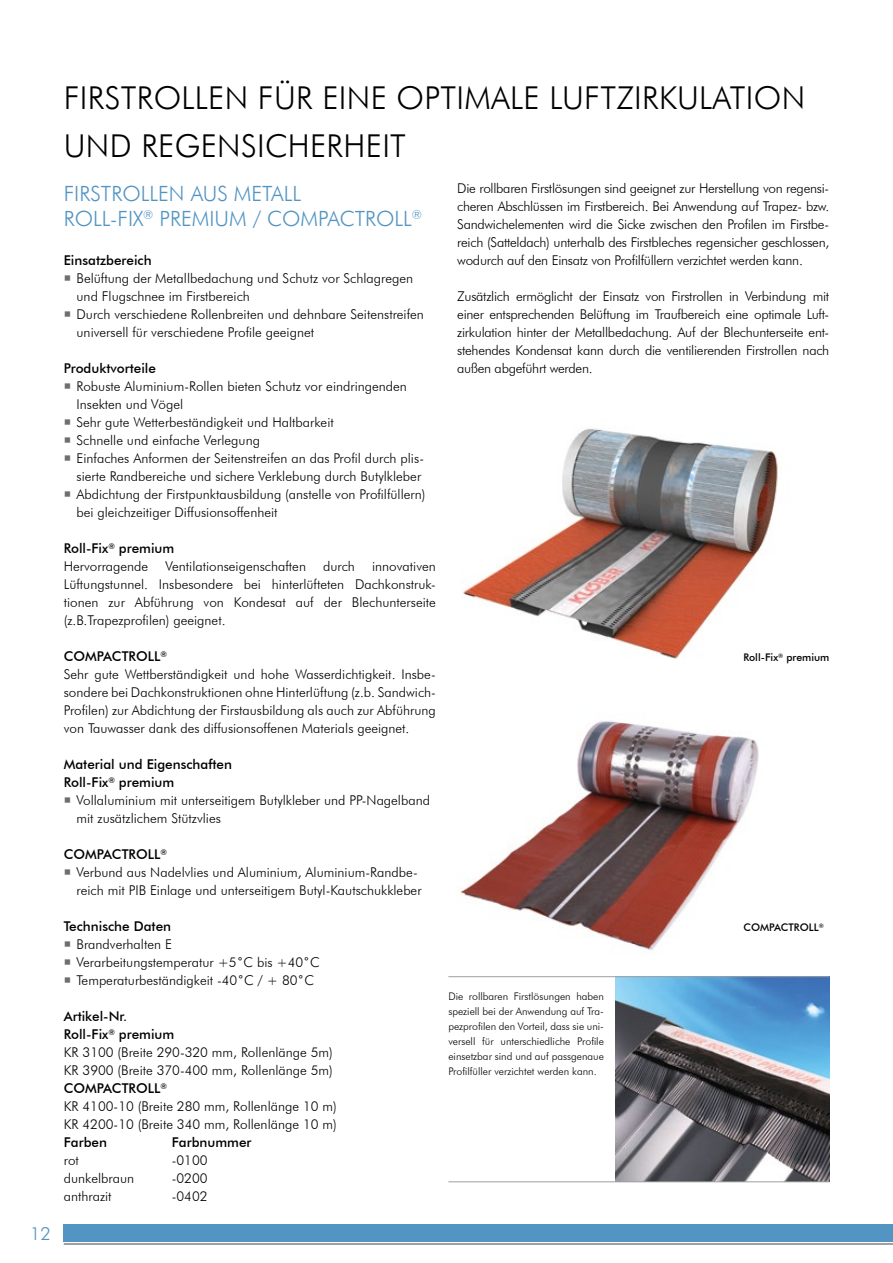
<style>
.page{position:relative;width:893px;height:1263px;background:#fff}
.page>*{position:absolute;margin:0;border:0;box-sizing:border-box;transform-origin:0 0}
.t1{font:300 31.5px/48px "Futura BT";letter-spacing:.01em;color:#000}
.t2{font:300 21px/25.2px "Futura BT";color:#5294c2}
.t3{font:300 18px "Futura BT";color:#5294c2}
.t4{font:300 13.5px/18px "Futura BT";color:#000}
.t5{font:500 13.5px/18px "Futura BT";color:#000}
.t6{font:300 10.5px/15px "Futura BT";color:#000;text-align:justify}
.t7{font:500 10.5px "Futura BT";color:#000}
.s1{font-weight:300}
.s2{font-weight:500}
</style>
<div class="page">
<img style="left:615px;top:977px;width:214px;height:204px">
<hr style="left:64px;top:1243px;width:829px;height:2px;background:#808285">
<div style="left:64px;top:1225px;width:829px;height:17px;background:#5294c2"></div>
<hr style="left:892px;top:895px;width:1px;height:330px;background:#dde6f1">
<hr style="left:448px;top:976px;width:381px;height:1px;background:#9d9fa2">
<hr style="left:448px;top:1181px;width:381px;height:1px;background:#9d9fa2">
<img style="left:460px;top:721px;width:299px;height:230px">
<img style="left:463px;top:428px;width:315px;height:231px">
<h3 class="t3" style="left:30px;top:1223px;width:22px">12</h3>
<h1 class="t1" style="left:64px;top:74px;width:736px">Fi rstrollen für ein e optimale Luftzi rkulati on und Regensich erh eit</h1>
<p class="t4" style="left:457px;top:179px;width:374px;text-align:justify">Die rollbaren Firstlösungen sind geeignet zur Herstellung von regensi&shy;cheren Abschlüssen im Firstbereich. Bei Anwendung auf Trapez- bzw.<br>Sandwichelementen wird die Sicke zwischen den Profilen im Firstbe&shy;reich (Satteldach) unterhalb des Firstbleches regensicher geschlossen, wodurch auf den Einsatz von Profilfüllern verzichtet werden kann.</p>
<p class="t4" style="left:457px;top:287px;width:374px;text-align:justify">Zusätzlich ermöglicht der Einsatz von Firstrollen in Verbindung mit einer entsprechenden Belüftung im Traufbereich eine optimale Luft&shy;zirkulation hinter der Metallbedachung. Auf der Blechunterseite ent&shy;stehendes Kondensat kann durch die ventilierenden Firstrollen nach außen abgeführt werden.</p>
<h2 class="t2" style="left:64px;top:181px;width:360px">Fi rstrollen aus Metall<br>Roll-Fix<sup>®</sup> premi um / compactroll<sup>®</sup></h2>
<p class="t5" style="left:64px;top:251px;width:89px">Einsatzbereich</p>
<p class="t4" style="left:77px;top:269px;width:349px">Belüftung der Metallbedachung und Schutz vor Schlagregen und Flugschnee im Firstbereich<br>Durch verschiedene Rollenbreiten und dehnbare Seitenstreifen universell für verschiedene Profile geeignet</p>
<p class="t5" style="left:64px;top:359px;width:94px">Produktvorteile</p>
<p class="t4" style="left:77px;top:377px;width:350px">Robuste Aluminium-Rollen bieten Schutz vor eindringenden Insekten und Vögel<br>Sehr gute Wetterbeständigkeit und Haltbarkeit<br>Schnelle und einfache Verlegung<br>Einfaches Anformen der Seitenstreifen an das Profil durch plis&shy;sierte Randbereiche und sichere Verklebung durch Butylkleber Abdichtung der Firstpunktausbildung (anstelle von Profilfüllern) bei gleichzeitiger Diffusionsoffenheit</p>
<p class="t5" style="left:64px;top:539px;width:112px">Roll-Fix<sup>®</sup> premium<br><span class="s1">Hervorragende</span></p>
<p class="t4" style="left:165px;top:557px;width:142px">Ventilationseigenschaften</p>
<p class="t4" style="left:323px;top:557px;width:33px">durch</p>
<p class="t4" style="left:64px;top:557px;width:374px;text-align:justify;text-indent:308px">innovativen Lüftungstunnel. Insbesondere bei hinterlüfteten Dachkonstruk&shy;tionen zur Abführung von Kondesat auf der Blechunterseite (z.B.Trapezprofilen) geeignet.</p>
<p class="t4" style="left:64px;top:647px;width:374px"><span class="s2">COMPACTROLL</span><sup>®<br></sup>Sehr gute Wettberständigkeit und hohe Wasserdichtigkeit. Insbe&shy;sondere bei Dachkonstruktionen ohne Hinterlüftung (z.b. Sandwich-Profilen) zur Abdichtung der Firstausbildung als auch zur Abführung von Tauwasser dank des diffusionsoffenen Materials geeignet.</p>
<p class="t5" style="left:64px;top:755px;width:170px">Material und Eigenschaften<br>Roll-Fix<sup>®</sup> premium</p>
<p class="t4" style="left:77px;top:791px;width:355px">Vollaluminium mit unterseitigem Butylkleber und PP-Nagelband mit zusätzlichem Stützvlies</p>
<p class="t4" style="left:77px;top:845px;width:347px;text-indent:-13px"><span class="s2">COMPACTROLL</span><sup>®<br></sup>Verbund aus Nadelvlies und Aluminium, Aluminium-Randbe&shy;reich mit PIB Einlage und unterseitigem Butyl-Kautschukkleber</p>
<p class="t5" style="left:64px;top:917px;width:109px">Technische Daten</p>
<p class="t4" style="left:77px;top:935px;width:245px">Brandverhalten E<br>Verarbeitungstemperatur +5˚C bis +40˚C<br>Temperaturbeständigkeit -40˚C / + 80˚C</p>
<p class="t4" style="left:64px;top:1007px;width:274px"><span class="s2">Artikel-Nr.<br>Roll-Fix</span><sup>®</sup> <span class="s2">premium<br></span>KR 3100 (Breite 290-320 mm, Rollenlänge 5m)<br>KR 3900 (Breite 370-400 mm, Rollenlänge 5m)<br><span class="s2">COMPACTROLL</span><sup>®<br></sup>KR 4100-10 (Breite 280 mm, Rollenlänge 10 m)<br>KR 4200-10 (Breite 340 mm, Rollenlänge 10 m)</p>
<p class="t5" style="left:64px;top:1133px;width:45px">Farben</p>
<p class="t5" style="left:172px;top:1133px;width:81px">Farbnummer</p>
<p class="t4" style="left:64px;top:1151px;width:17px">rot</p>
<p class="t4" style="left:172px;top:1151px;width:37px">-0100</p>
<p class="t4" style="left:64px;top:1169px;width:72px">dunkelbraun</p>
<p class="t4" style="left:172px;top:1169px;width:37px">-0200</p>
<p class="t4" style="left:64px;top:1187px;width:49px">anthrazit</p>
<p class="t4" style="left:172px;top:1187px;width:37px">-0402</p>
<p class="t7" style="left:743px;top:651px;width:88px">Roll-Fix<sup>®</sup> premium</p>
<p class="t7" style="left:743px;top:921px;width:82px">COMPACTROLL<sup>®</sup></p>
<p class="t6" style="left:448px;top:988px;width:157px">Die rollbaren Firstlösungen haben speziell bei der Anwendung auf Tra&shy;pezprofilen den Vorteil, dass sie uni&shy;versell für unterschiedliche Profile einsetzbar sind und auf passgenaue Profilfüller verzichtet werden kann.</p>
</div>
